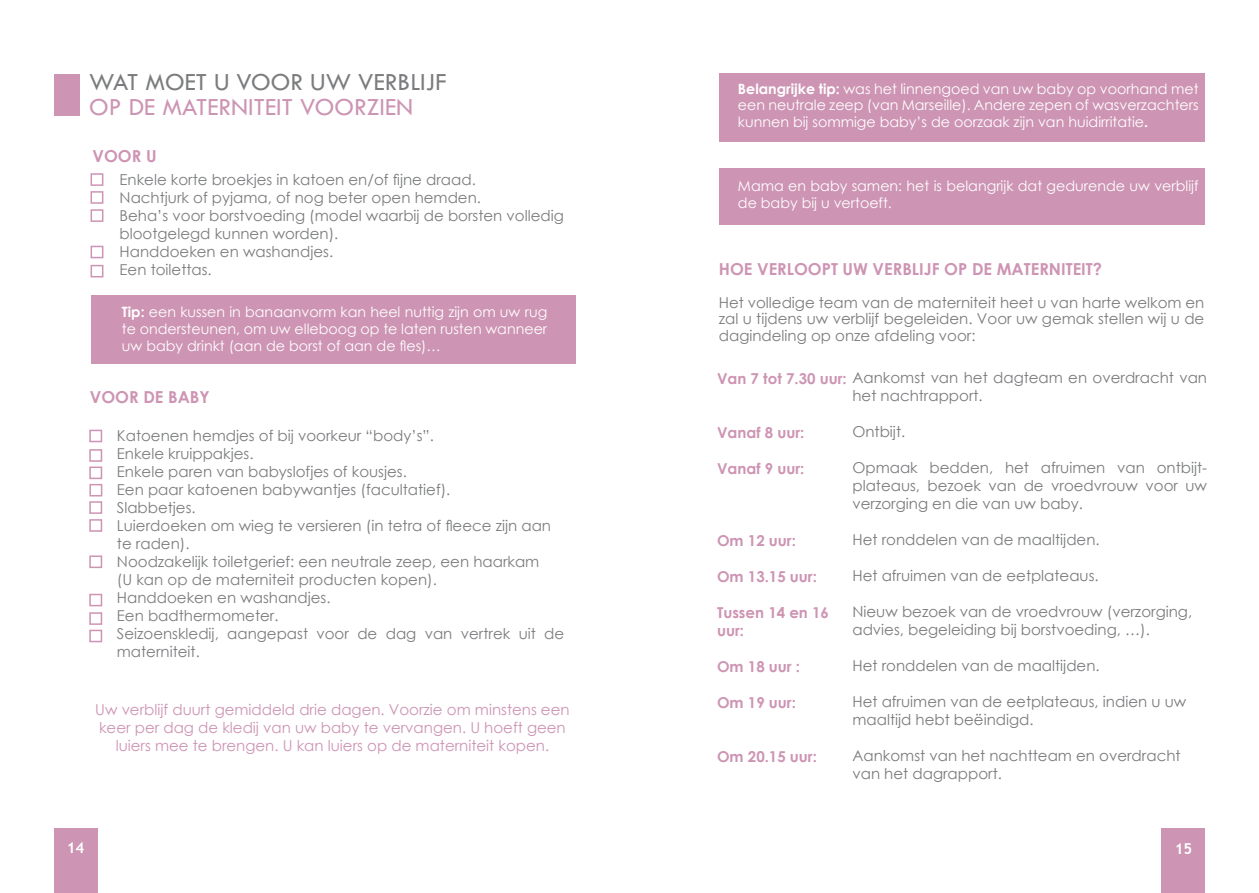
<style>
.page{position:relative;width:1259px;height:893px;background:#fff}
.page>*{position:absolute;margin:0;border:0;box-sizing:border-box;transform-origin:0 0}
.t1{font:25.5px "Tw Cen";color:#cd94b3}
.t2{font:25.5px "Tw Cen";color:#7b7c7e}
.t3{font:700 16.5px "Century Gothic";color:#cd94b3}
.t4{font:15px/18px "Century Gothic";color:#7b7c7e}
.t5{font:15px/18px "Century Gothic";color:#7a7b7d}
.t6{font:15px/18px "Century Gothic";color:#cd94b3;text-align:center}
.t7{font:700 15px/18px "Century Gothic";color:#cd94b3}
.t8{font:700 15px "Trebuchet MS";color:#fff}
.t9{font:14.25px/17.1px "Century Gothic";color:#fff;text-align:justify}
.s1{font-weight:700}
.s2{font-weight:700;color:#cd94b3}
</style>
<div class="page">
<div style="left:1161px;top:828px;width:44px;height:65px;background:#cd94b3"></div>
<div style="left:54px;top:828px;width:44px;height:65px;background:#cd94b3"></div>
<div style="left:54px;top:74px;width:26px;height:41px;background:#cd94b3"></div>
<div style="left:90px;top:295px;width:485px;height:69px;background:#cd94b3"></div>
<div style="left:719px;top:168px;width:485px;height:56px;background:#cd94b3"></div>
<div style="left:719px;top:74px;width:486px;height:68px;background:#cd94b3"></div>
<div style="left:90px;top:173px;width:13px;height:13px;background:#fff;border:2px solid #cd94b3"></div>
<div style="left:91px;top:265px;width:12px;height:12px;background:#fff;border:2px solid #cd94b3"></div>
<div style="left:91px;top:209px;width:12px;height:13px;background:#fff;border:2px solid #cd94b3"></div>
<div style="left:91px;top:246px;width:12px;height:12px;background:#fff;border:2px solid #cd94b3"></div>
<div style="left:90px;top:191px;width:13px;height:13px;background:#fff;border:2px solid #cd94b3"></div>
<div style="left:89px;top:430px;width:13px;height:12px;background:#fff;border:2px solid #cd94b3"></div>
<div style="left:89px;top:449px;width:13px;height:13px;background:#fff;border:2px solid #cd94b3"></div>
<div style="left:89px;top:466px;width:13px;height:13px;background:#fff;border:2px solid #cd94b3"></div>
<div style="left:89px;top:484px;width:13px;height:12px;background:#fff;border:2px solid #cd94b3"></div>
<div style="left:89px;top:501px;width:13px;height:13px;background:#fff;border:2px solid #cd94b3"></div>
<div style="left:89px;top:519px;width:13px;height:13px;background:#fff;border:2px solid #cd94b3"></div>
<div style="left:89px;top:555px;width:13px;height:13px;background:#fff;border:2px solid #cd94b3"></div>
<div style="left:89px;top:594px;width:13px;height:12px;background:#fff;border:2px solid #cd94b3"></div>
<div style="left:89px;top:612px;width:13px;height:13px;background:#fff;border:2px solid #cd94b3"></div>
<div style="left:89px;top:630px;width:13px;height:12px;background:#fff;border:2px solid #cd94b3"></div>
<h1 class="t2" style="left:89px;top:66px;width:359px">WAT MOET U VOOR UW VERBLIJF</h1>
<h1 class="t1" style="left:89px;top:92px;width:325px">OP DE MATERNITEIT VOORZIEN</h1>
<p class="t3" style="left:93px;top:144px;width:66px">VOOR U</p>
<p class="t4" style="left:93px;top:170px;width:385px">• Enkele korte broekjes in katoen en/of fijne draad.</p>
<p class="t4" style="left:93px;top:188px;width:390px">• Nachtjurk of pyjama, of nog beter open hemden.</p>
<p class="t4" style="left:120px;top:206px;width:446px;text-indent:-27px">• Beha’s voor borstvoeding (model waarbij de borsten volledig blootgelegd kunnen worden).</p>
<p class="t4" style="left:93px;top:242px;width:242px">• Handdoeken en washandjes.</p>
<p class="t4" style="left:93px;top:260px;width:121px">• Een toilettas.</p>
<p class="t9" style="left:122px;top:303px;width:427px"><span class="s1">Tip:</span> een kussen in banaanvorm kan heel nuttig zijn om uw rug te ondersteunen, om uw elleboog op te laten rusten wanneer uw baby drinkt (aan de borst of aan de fles)…</p>
<p class="t3" style="left:90px;top:384px;width:121px">VOOR DE BABY</p>
<p class="t4" style="left:90px;top:426px;width:346px">• Katoenen hemdjes of bij voorkeur “body’s”.</p>
<p class="t4" style="left:90px;top:444px;width:165px">• Enkele kruippakjes.</p>
<p class="t4" style="left:90px;top:462px;width:318px">• Enkele paren van babyslofjes of kousjes.</p>
<p class="t4" style="left:90px;top:480px;width:362px">• Een paar katoenen babywantjes (facultatief).</p>
<p class="t4" style="left:90px;top:498px;width:107px">• Slabbetjes.</p>
<p class="t4" style="left:117px;top:516px;width:436px;text-indent:-27px">• Luierdoeken om wieg te versieren (in tetra of fleece zijn aan te raden).</p>
<p class="t4" style="left:117px;top:552px;width:424px;text-indent:-27px">• Noodzakelijk toiletgerief: een neutrale zeep, een haarkam (U kan op de materniteit producten kopen).</p>
<p class="t4" style="left:90px;top:588px;width:242px">• Handdoeken en washandjes.</p>
<p class="t4" style="left:90px;top:606px;width:190px">• Een badthermometer.</p>
<p class="t4" style="left:117px;top:624px;width:449px;text-indent:-27px">• Seizoenskledij, aangepast voor de dag van vertrek uit de materniteit.</p>
<p class="t6" style="left:95px;top:701px;width:476px">Uw verblijf duurt gemiddeld drie dagen. Voorzie om minstens een keer per dag de kledij van uw baby te vervangen. U hoeft geen luiers mee te brengen. U kan luiers op de materniteit kopen.</p>
<p class="t9" style="left:738px;top:80px;width:462px;line-height:16.5px"><span class="s1">Belangrijke tip:</span> was het linnengoed van uw baby op voorhand met een neutrale zeep (van Marseille). Andere zepen of wasverzachters kunnen bij sommige baby’s de oorzaak zijn van huidirritatie<span class="s1">.</span></p>
<p class="t9" style="left:738px;top:177px;width:462px">Mama en baby samen: het is belangrijk dat gedurende uw verblijf de baby bij u vertoeft.</p>
<p class="t3" style="left:719px;top:256px;width:385px">HOE VERLOOPT UW VERBLIJF OP DE MATERNITEIT?</p>
<p class="t4" style="left:719px;top:294px;width:487px;line-height:16.5px;text-align:justify">Het volledige team van de materniteit heet u van harte welkom en zal u tijdens uw verblijf begeleiden. Voor uw gemak stellen wij u de dagindeling op onze afdeling voor:</p>
<p class="t5" style="left:717px;top:368px;width:491px"><span class="s2">Van 7 tot 7.30 uur:</span> Aankomst van het dagteam en overdracht van</p>
<p class="t7" style="left:717px;top:423px;width:89px">Vanaf 8 uur:</p>
<p class="t7" style="left:717px;top:459px;width:89px">Vanaf 9 uur:</p>
<p class="t7" style="left:717px;top:531px;width:80px">Om 12 uur:</p>
<p class="t7" style="left:717px;top:567px;width:101px">Om 13.15 uur:</p>
<p class="t7" style="left:717px;top:603px;width:113px">Tussen 14 en 16 uur:</p>
<p class="t7" style="left:717px;top:657px;width:85px">Om 18 uur :</p>
<p class="t7" style="left:717px;top:693px;width:80px">Om 19 uur:</p>
<p class="t7" style="left:717px;top:747px;width:101px">Om 20.15 uur:</p>
<p class="t5" style="left:852px;top:386px;width:132px">het nachtrapport.</p>
<p class="t5" style="left:852px;top:422px;width:54px">Ontbijt.</p>
<p class="t5" style="left:852px;top:458px;width:356px;text-align:justify">Opmaak bedden, het afruimen van ontbijt&shy;plateaus, bezoek van de vroedvrouw voor uw verzorging en die van uw baby.</p>
<p class="t5" style="left:852px;top:530px;width:249px">Het ronddelen van de maaltijden.</p>
<p class="t5" style="left:852px;top:566px;width:248px">Het afruimen van de eetplateaus.</p>
<p class="t5" style="left:852px;top:602px;width:341px">Nieuw bezoek van de vroedvrouw (verzorging, advies, begeleiding bij borstvoeding, …).</p>
<p class="t5" style="left:852px;top:656px;width:249px">Het ronddelen van de maaltijden.</p>
<p class="t5" style="left:852px;top:692px;width:335px">Het afruimen van de eetplateaus, indien u uw maaltijd hebt beëindigd.</p>
<p class="t5" style="left:852px;top:746px;width:330px">Aankomst van het nachtteam en overdracht van het dagrapport.</p>
<p class="t8" style="left:67px;top:838px;width:19px">14</p>
<p class="t8" style="left:1174px;top:840px;width:19px">15</p>
</div>
